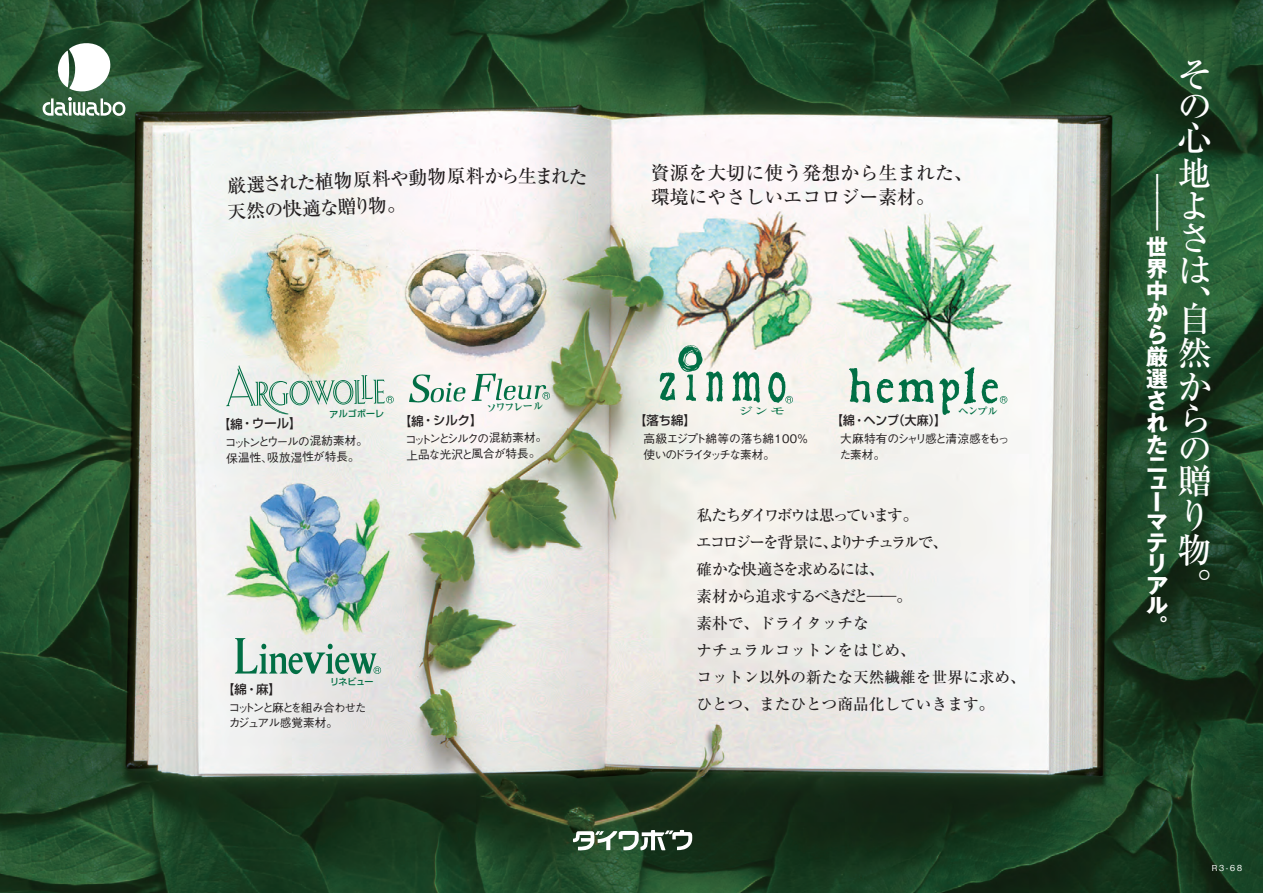
<style>
.page{position:relative;width:1263px;height:893px;background:#fff}
.page>*{position:absolute;margin:0;border:0;box-sizing:border-box;transform-origin:0 0}
.t1{font:500 34.65px/33.3px "Ryumin Pro";color:#fff;text-align:justify}
.t2{font:700 21.9px/21.8px "Gothic MB101 Pro";color:#fff;text-align:justify}
.t3{font:500 21.9px/18.9px "Gothic BBB Pro";color:#fff;text-align:justify}
.t4{font:500 18.9px/24.8px "Ryumin Pro";color:#231f20}
.t5{font:500 15.6px/27px "Ryumin Pro";color:#231f20}
.t6{font:500 12.3px "Shin Go Pro";color:#231f20}
.t7{font:500 11.7px/15.8px "Gothic BBB Pro";letter-spacing:-.1em;color:#231f20}
.t8{font:500 11.7px/15.8px "Gothic BBB Pro";letter-spacing:-.125em;color:#231f20}
.t9{font:500 11.7px/15.8px "Gothic BBB Pro";letter-spacing:-.08em;color:#231f20}
.t10{font:700 10.5px "Ryumin Pro";color:#016f45}
.t11{font:500 10.5px "Ryumin Pro";color:#016f45;scale:1.5 1}
.t12{font:500 9px "Shin Go Pro";letter-spacing:-.05em;color:#016f45}
.t13{font:500 8.25px "Gothic BBB Pro";color:#fff}
.s1{font-weight:300}
</style>
<div class="page">
<img style="left:0;top:0;width:1263px;height:893px">
<svg style="left:660px;top:345px;width:133px;height:58px"></svg>
<svg style="left:849px;top:367px;width:158px;height:48px"></svg>
<svg style="left:42px;top:41px;width:84px;height:75px"></svg>
<svg style="left:573px;top:830px;width:120px;height:21px"></svg>
<svg style="left:235px;top:638px;width:146px;height:36px;background:#abc8bc"></svg>
<svg style="left:226px;top:365px;width:168px;height:50px;background:#d3dfd5"></svg>
<svg style="left:409px;top:373px;width:141px;height:30px"></svg>
<svg style="left:428px;top:167px;width:56px;height:18px"></svg>
<svg style="left:519px;top:167px;width:67px;height:17px"></svg>
<p class="t4" style="left:226px;top:173px;width:202px;rotate:-3deg">厳選された植物原料や動</p>
<p class="t4" style="left:485px;top:162px;width:37px">から</p>
<p class="t4" style="left:226px;top:199px;width:181px;rotate:-3deg">天然の快適な贈り物。</p>
<p class="t12" style="left:329px;top:407px;width:56px;rotate:-1deg">アルゴボーレ</p>
<p class="t6" style="left:218px;top:414px;width:85px;rotate:-1deg">【綿・ウール】</p>
<p class="t7" style="left:225px;top:433px;width:145px;rotate:-1deg">コットンとウールの混紡素材。保温性、吸放湿性が特長。</p>
<p class="t10" style="left:486px;top:399px;width:59px;rotate:-2deg">ソワフレール</p>
<p class="t6" style="left:399px;top:411px;width:85px;rotate:-1deg">【綿・シルク】</p>
<p class="t7" style="left:405px;top:430px;width:144px;rotate:-1deg">コットンとシルクの混紡素材。上品な光沢と風合が特長。</p>
<p class="t12" style="left:330px;top:675px;width:45px">リネビュー</p>
<p class="t6" style="left:222px;top:679px;width:60px">【綿・麻】</p>
<p class="t8" style="left:229px;top:698px;width:139px">コットンと麻とを組み合わせたカジュアル感覚素材。</p>
<p class="t4" style="left:651px;top:159px;width:324px">資源を大切に使う発想から生まれた、環境にやさしいエコロジー素材。</p>
<p class="t11" style="left:737px;top:403px;width:34px">ジンモ</p>
<p class="t10" style="left:958px;top:403px;width:41px">ヘンプル</p>
<p class="t6" style="left:634px;top:410px;width:63px">【落ち綿】</p>
<p class="t9" style="left:644px;top:430px;width:166px">高級エジプト綿等の落ち綿100％使いのドライタッチな素材。</p>
<p class="t6" style="left:831px;top:410px;width:117px">【綿・ヘンプ（大麻）】</p>
<p class="t8" style="left:839px;top:430px;width:172px">大麻特有のシャリ感と清涼感をもった素材。</p>
<p class="t5" style="left:696px;top:500px;width:331px">私たちダイワボウは思っています。<br>エコロジーを背景に、よりナチュラルで、<br>確かな快適さを求めるには、<br>素材から追求するべきだと<span class="s1">̶̶</span>。<br>素朴で、ドライタッチな<br>ナチュラルコットンをはじめ、<br>コットン以外の新たな天然繊維を世界に求め、ひとつ、またひとつ商品化していきます。</p>
<h2 class="t3" style="left:1154px;top:169px;width:7px">| | |</h2>
<h2 class="t2" style="left:1146px;top:233px;width:23px">世界中から厳選されたニ</h2>
<h2 class="t2" style="left:1146px;top:469px;width:23px;line-height:20.5px">ューマテリアル。</h2>
<h1 class="t1" style="left:1177px;top:57px;width:36px;line-height:31.2px">その心</h1>
<h1 class="t1" style="left:1177px;top:154px;width:36px;line-height:32.4px">地よさは、</h1>
<h1 class="t1" style="left:1177px;top:300px;width:36px">自然からの贈り物。</h1>
<p class="t13" style="left:1212px;top:862px;width:33px">R３-６８</p>
</div>
